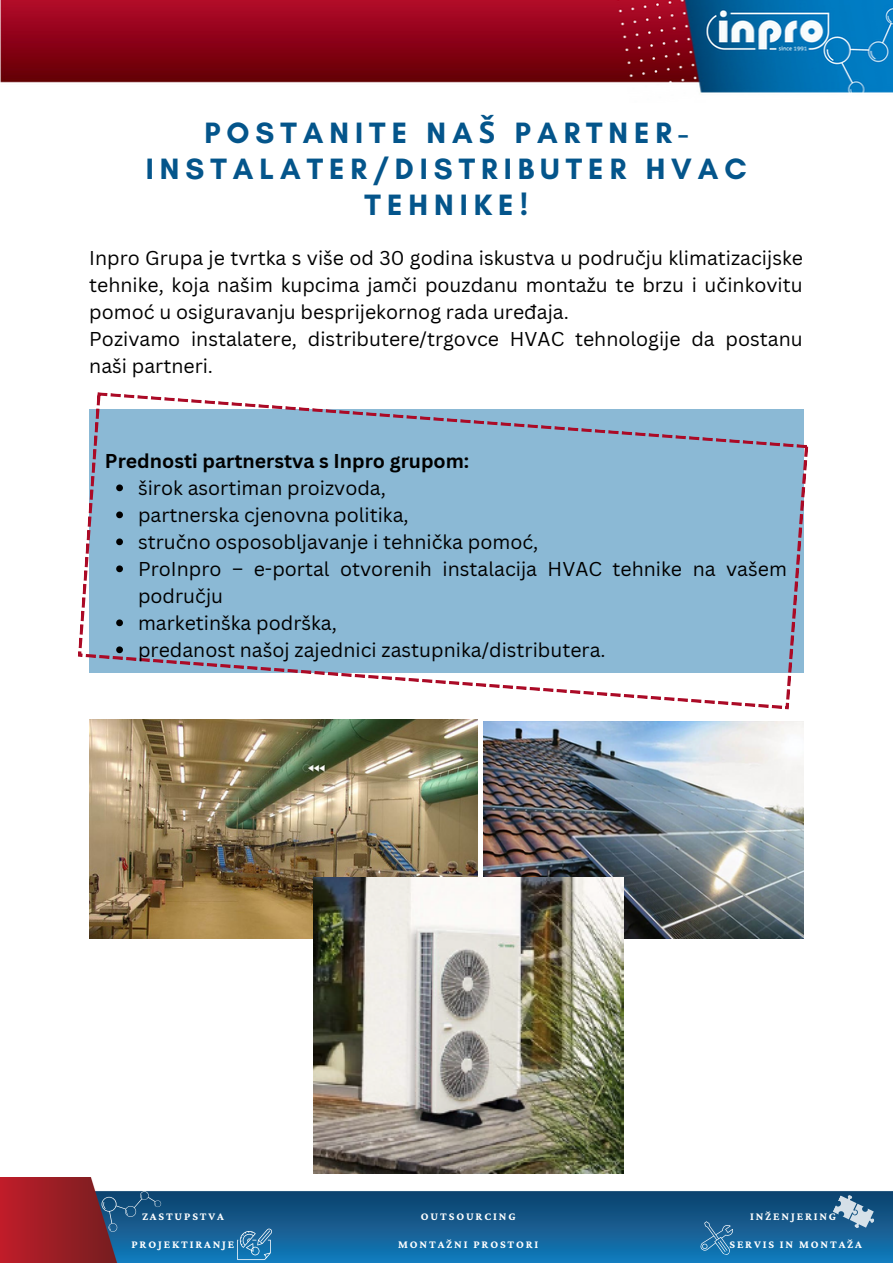
<style>
.page{position:relative;width:893px;height:1264px;background:#fff}
.page>*{position:absolute;margin:0;border:0;box-sizing:border-box;transform-origin:0 0}
.t1{font:700 30px/36px "Glacial Indifference";letter-spacing:.2em;color:#04558b;text-align:center}
.t2{font:19.5px/27px "Canva Sans";color:#000}
.t3{font:700 19.5px "Canva Sans";color:#000}
.t4{font:700 11.4px "Crimson Pro";letter-spacing:.165em;color:#fff}
.s1{font-family:"Noto Sans"}
</style>
<div class="page">
<img style="left:0;top:0;width:892px;height:93px">
<svg style="left:78px;top:392px;width:730px;height:317px;fill:#8bb9d5"></svg>
<svg style="left:116px;top:484px;width:7px;height:7px"></svg>
<svg style="left:116px;top:511px;width:7px;height:7px"></svg>
<svg style="left:116px;top:538px;width:7px;height:7px"></svg>
<svg style="left:116px;top:565px;width:7px;height:7px"></svg>
<svg style="left:116px;top:619px;width:7px;height:7px"></svg>
<svg style="left:116px;top:646px;width:7px;height:7px"></svg>
<img style="left:484px;top:721px;width:319px;height:217px">
<img style="left:89px;top:719px;width:388px;height:219px">
<img style="left:313px;top:877px;width:310px;height:296px">
<img style="left:0;top:1177px;width:892px;height:85px">
<svg style="left:102px;top:1191px;width:59px;height:40px;background:#1f5784"></svg>
<svg style="left:237px;top:1228px;width:35px;height:31px"></svg>
<svg style="left:832px;top:1191px;width:45px;height:42px;background:#5280a3"></svg>
<svg style="left:699px;top:1220px;width:35px;height:35px"></svg>
<h1 class="t1" style="left:146px;top:115px;width:602px">POSTANITE NA<span class="s1">Š</span> PARTNER-<br>INSTALATER/DISTRIBUTER HVAC<br>TEHNIKE!</h1>
<p class="t2" style="left:89px;top:244px;width:715px">Inpro Grupa je tvrtka s više od 30 godina iskustva u području klimatizacijske tehnike, koja našim kupcima jamči pouzdanu montažu te brzu i učinkovitu pomoć u osiguravanju besprijekornog rada uređaja.<br>Pozivamo instalatere, distributere/trgovce HVAC tehnologije da postanu naši partneri.</p>
<p class="t3" style="left:105px;top:447px;width:366px">Prednosti partnerstva s Inpro grupom:</p>
<p class="t2" style="left:138px;top:473px;width:650px">širok asortiman proizvoda,<br>partnerska cjenovna politika,<br>stručno osposobljavanje i tehnička pomoć,<br>ProInpro – e-portal otvorenih instalacija HVAC tehnike na vašem području<br>marketinška podrška,<br>predanost našoj zajednici zastupnika/distributera.</p>
<p class="t4" style="left:142px;top:1210px;width:83px">ZASTUPSTVA</p>
<p class="t4" style="left:421px;top:1209px;width:96px">OUTSOURCING</p>
<p class="t4" style="left:750px;top:1209px;width:88px">INŽENJERING</p>
<p class="t4" style="left:131px;top:1237px;width:104px">PROJEKTIRANJE</p>
<p class="t4" style="left:398px;top:1237px;width:142px">MONTAŽNI PROSTORI</p>
<p class="t4" style="left:729px;top:1237px;width:134px">SERVIS IN MONTAŽA</p>
</div>
